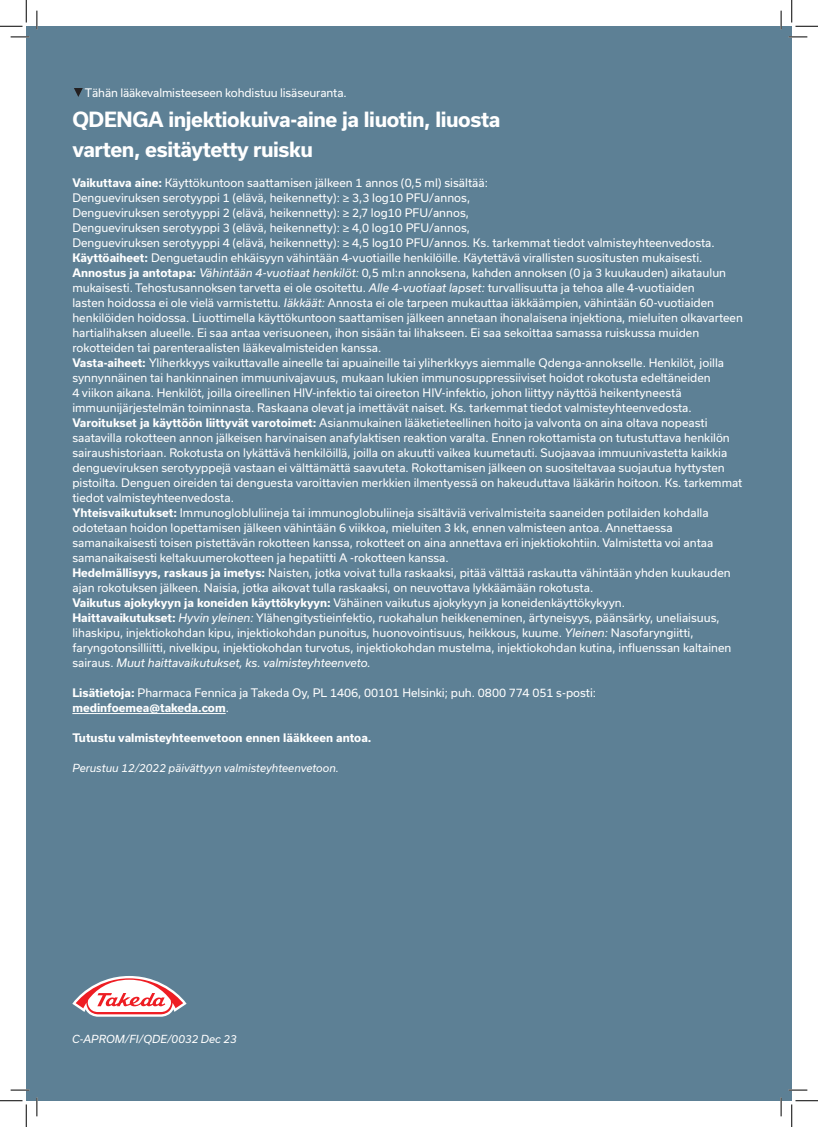
<style>
.page{position:relative;width:818px;height:1127px;background:#fff}
.page>*{position:absolute;margin:0;border:0;box-sizing:border-box;transform-origin:0 0}
.t1{font:700 20px/30px "Usual";letter-spacing:-.02em;color:#fff}
.t2{font:11.25px/15px "Usual";color:#fff}
.t3{font:700 11.25px "Usual";color:#fff}
.t4{font:italic 10.62px "Usual";color:#fff}
.s1{font-weight:700}
.s2{font-style:italic}
</style>
<div class="page">
<div style="left:26px;top:26px;width:766px;height:1074px;background:#5d8095"></div>
<svg style="left:72px;top:976px;width:115px;height:40px"></svg>
<hr style="left:72px;top:713px;width:154px;height:1px;background:#fff">
<svg style="left:74px;top:88px;width:9px;height:9px"></svg>
<svg style="left:11px;top:36px;width:18px;height:2px"></svg>
<svg style="left:788px;top:36px;width:19px;height:2px"></svg>
<svg style="left:11px;top:1089px;width:18px;height:1px"></svg>
<svg style="left:788px;top:1089px;width:19px;height:1px"></svg>
<svg style="left:36px;top:11px;width:2px;height:18px"></svg>
<svg style="left:36px;top:1097px;width:2px;height:18px"></svg>
<svg style="left:780px;top:11px;width:2px;height:18px"></svg>
<svg style="left:780px;top:1097px;width:2px;height:18px"></svg>
<svg style="left:0;top:0;width:27px;height:27px"></svg>
<svg style="left:0;top:1100px;width:27px;height:26px"></svg>
<svg style="left:791px;top:0;width:27px;height:27px"></svg>
<svg style="left:791px;top:1100px;width:27px;height:26px"></svg>
<p class="t2" style="left:85px;top:85px;width:263px">Tähän lääkevalmisteeseen kohdistuu lisäseuranta.</p>
<h1 class="t1" style="left:72px;top:104px;width:430px">QDENGA injektiokuiva-aine ja liuotin, liuosta varten, esitäytetty ruisku</h1>
<p class="t2" style="left:72px;top:175px;width:672px"><span class="s1">Vaikuttava aine:</span> Käyttökuntoon saattamisen jälkeen 1 annos (0,5 ml) sisältää:<br>Dengueviruksen serotyyppi 1 (elävä, heikennetty): ≥ 3,3 log10 PFU/annos,<br>Dengueviruksen serotyyppi 2 (elävä, heikennetty): ≥ 2,7 log10 PFU/annos,<br>Dengueviruksen serotyyppi 3 (elävä, heikennetty): ≥ 4,0 log10 PFU/annos,<br>Dengueviruksen serotyyppi 4 (elävä, heikennetty): ≥ 4,5 log10 PFU/annos. Ks. tarkemmat tiedot valmisteyhteenvedosta.<br><span class="s1">Käyttöaiheet:</span> Denguetaudin ehkäisyyn vähintään 4-vuotiaille henkilöille. Käytettävä virallisten suositusten mukaisesti.<br><span class="s1">Annostus ja antotapa:</span> <span class="s2">Vähintään 4-vuotiaat henkilöt:</span> 0,5 ml:n annoksena, kahden annoksen (0 ja 3 kuukauden) aikataulun mukaisesti. Tehostusannoksen tarvetta ei ole osoitettu. <span class="s2">Alle 4-vuotiaat lapset:</span> turvallisuutta ja tehoa alle 4-vuotiaiden<br>lasten hoidossa ei ole vielä varmistettu. <span class="s2">Iäkkäät:</span> Annosta ei ole tarpeen mukauttaa iäkkäämpien, vähintään 60-vuotiaiden henkilöiden hoidossa. Liuottimella käyttökuntoon saattamisen jälkeen annetaan ihonalaisena injektiona, mieluiten olkavarteen hartialihaksen alueelle. Ei saa antaa verisuoneen, ihon sisään tai lihakseen. Ei saa sekoittaa samassa ruiskussa muiden rokotteiden tai parenteraalisten lääkevalmisteiden kanssa.<br><span class="s1">Vasta-aiheet:</span> Yliherkkyys vaikuttavalle aineelle tai apuaineille tai yliherkkyys aiemmalle Qdenga-annokselle. Henkilöt, joilla synnynnäinen tai hankinnainen immuunivajavuus, mukaan lukien immunosuppressiiviset hoidot rokotusta edeltäneiden<br>4 viikon aikana. Henkilöt, joilla oireellinen HIV-infektio tai oireeton HIV-infektio, johon liittyy näyttöä heikentyneestä immuunijärjestelmän toiminnasta. Raskaana olevat ja imettävät naiset. Ks. tarkemmat tiedot valmisteyhteenvedosta.<br><span class="s1">Varoitukset ja käyttöön liittyvät varotoimet:</span> Asianmukainen lääketieteellinen hoito ja valvonta on aina oltava nopeasti saatavilla rokotteen annon jälkeisen harvinaisen anafylaktisen reaktion varalta. Ennen rokottamista on tutustuttava henkilön sairaushistoriaan. Rokotusta on lykättävä henkilöillä, joilla on akuutti vaikea kuumetauti. Suojaavaa immuunivastetta kaikkia dengueviruksen serotyyppejä vastaan ei välttämättä saavuteta. Rokottamisen jälkeen on suositeltavaa suojautua hyttysten pistoilta. Denguen oireiden tai denguesta varoittavien merkkien ilmentyessä on hakeuduttava lääkärin hoitoon. Ks. tarkemmat tiedot valmisteyhteenvedosta.<br><span class="s1">Yhteisvaikutukset:</span> Immunoglobluliineja tai immunoglobuliineja sisältäviä verivalmisteita saaneiden potilaiden kohdalla odotetaan hoidon lopettamisen jälkeen vähintään 6 viikkoa, mieluiten 3 kk, ennen valmisteen antoa. Annettaessa samanaikaisesti toisen pistettävän rokotteen kanssa, rokotteet on aina annettava eri injektiokohtiin. Valmistetta voi antaa samanaikaisesti keltakuumerokotteen ja hepatiitti A -rokotteen kanssa.<br><span class="s1">Hedelmällisyys, raskaus ja imetys:</span> Naisten, jotka voivat tulla raskaaksi, pitää välttää raskautta vähintään yhden kuukauden ajan rokotuksen jälkeen. Naisia, jotka aikovat tulla raskaaksi, on neuvottava lykkäämään rokotusta.<br><span class="s1">Vaikutus ajokykyyn ja koneiden käyttökykyyn:</span> Vähäinen vaikutus ajokykyyn ja koneidenkäyttökykyyn.<br><span class="s1">Haittavaikutukset:</span> <span class="s2">Hyvin yleinen:</span> Ylähengitystieinfektio, ruokahalun heikkeneminen, ärtyneisyys, päänsärky, uneliaisuus, lihaskipu, injektiokohdan kipu, injektiokohdan punoitus, huonovointisuus, heikkous, kuume. <span class="s2">Yleinen:</span> Nasofaryngiitti, faryngotonsilliitti, nivelkipu, injektiokohdan turvotus, injektiokohdan mustelma, injektiokohdan kutina, influenssan kaltainen sairaus. <span class="s2">Muut haittavaikutukset, ks. valmisteyhteenveto.</span></p>
<p class="t2" style="left:72px;top:685px;width:525px"><span class="s1">Lisätietoja:</span> Pharmaca Fennica ja Takeda Oy, PL 1406, 00101 Helsinki; puh. 0800 774 051 s-posti: <span class="s1">medinfoemea@takeda.com</span>.</p>
<p class="t3" style="left:72px;top:731px;width:301px">Tutustu valmisteyhteenvetoon ennen lääkkeen antoa.</p>
<p class="t4" style="left:72px;top:762px;width:268px">Perustuu 12/2022 päivättyyn valmisteyhteenvetoon.</p>
<p class="t4" style="left:72px;top:1032px;width:166px">C-APROM/FI/QDE/0032 Dec 23</p>
</div>
